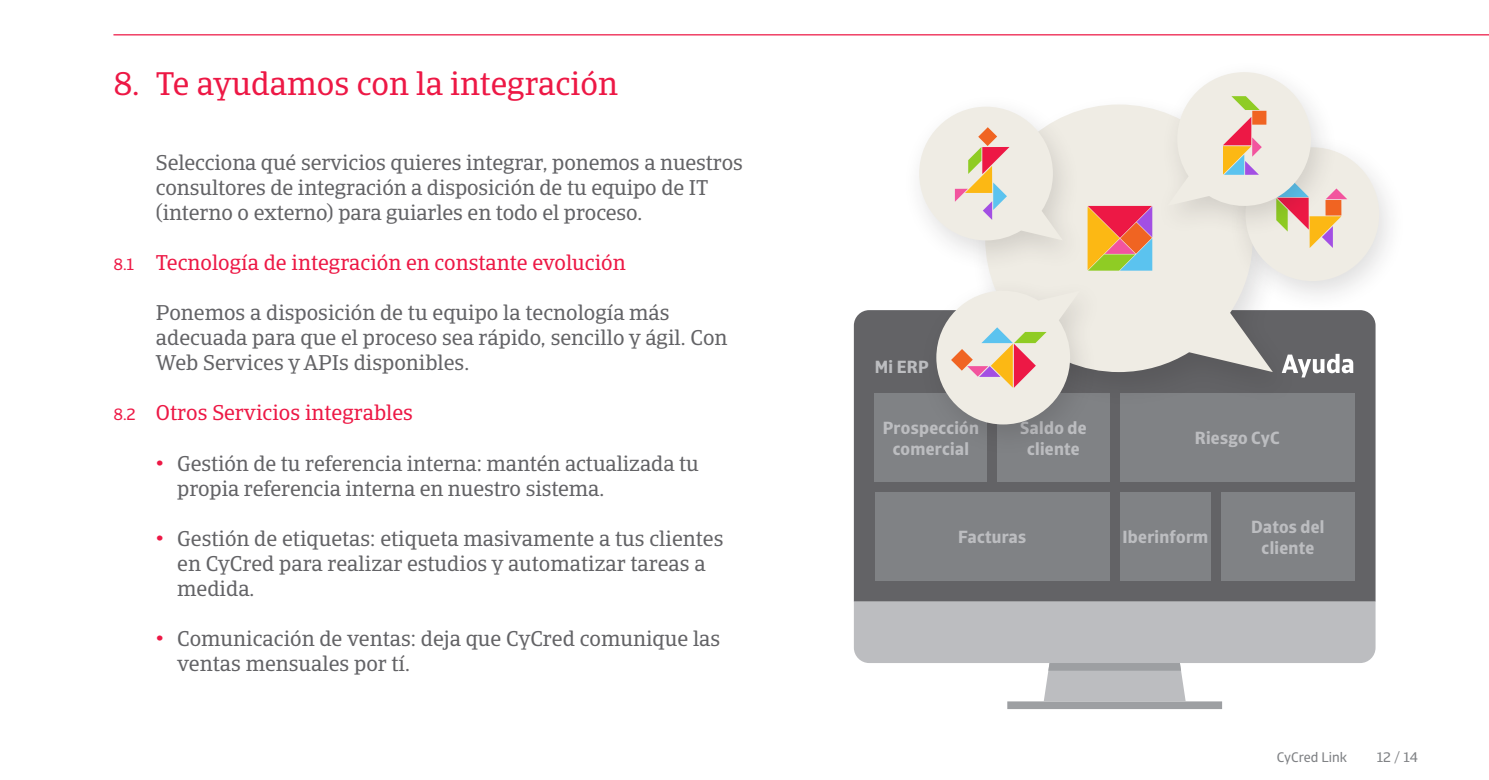
<style>
.page{position:relative;width:1489px;height:780px;background:#fff}
.page>*{position:absolute;margin:0;border:0;box-sizing:border-box;transform-origin:0 0}
.t1{font:32.5px "Catalana";color:#ed1845}
.t2{font:21.25px/25px "Catalana";color:#636366}
.t3{font:21.25px "Catalana";color:#ed1845}
.t4{font:700 17.5px "Catalana Sans";letter-spacing:.02em;color:#bcbdc0}
.t5{font:13.75px "Catalana Sans";color:#808285}
.s1{font-family:"Catalana Sans";font-size:16.25px}
.s2{font-weight:700;color:#ed1845}
</style>
<div class="page">
<hr style="left:113px;top:34px;width:1375px;height:1px;background:#ed1845">
<div style="left:853px;top:310px;width:522px;height:291px;background:#636366"></div>
<svg style="left:853px;top:601px;width:522px;height:108px"></svg>
<div style="left:1221px;top:492px;width:133px;height:88px;background:#808285"></div>
<div style="left:1119px;top:492px;width:91px;height:88px;background:#808285"></div>
<div style="left:997px;top:393px;width:112px;height:89px;background:#808285"></div>
<div style="left:874px;top:393px;width:112px;height:89px;background:#808285"></div>
<div style="left:874px;top:492px;width:235px;height:88px;background:#808285"></div>
<div style="left:1119px;top:393px;width:235px;height:89px;background:#808285"></div>
<svg style="left:1299px;top:354px;width:54px;height:23px"></svg>
<div style="left:969px;top:94px;width:330px;height:314px;background:#231f20;opacity:.15"></div>
<svg style="left:985px;top:104px;width:287px;height:268px;background:#dedbd5"></svg>
<div style="left:901px;top:93px;width:186px;height:180px;background:#231f20;opacity:.15"></div>
<div style="left:918px;top:277px;width:186px;height:180px;background:#231f20;opacity:.15"></div>
<svg style="left:1087px;top:206px;width:65px;height:64px;background:#d08159"></svg>
<svg style="left:936px;top:291px;width:144px;height:133px;background:#d8cec5"></svg>
<div style="left:1227px;top:126px;width:180px;height:187px;background:#231f20;opacity:.15"></div>
<div style="left:1152px;top:58px;width:187px;height:180px;background:#231f20;opacity:.15"></div>
<svg style="left:1167px;top:72px;width:211px;height:209px"></svg>
<svg style="left:919px;top:107px;width:143px;height:133px;background:#ece4da"></svg>
<p class="t1" style="left:113px;top:65px;width:506px">8. Te ayudamos con la integración</p>
<p class="t2" style="left:156px;top:151px;width:588px">Selecciona qué servicios quieres integrar, ponemos a nuestros consultores de integración a disposición de tu equipo de IT (interno o externo) para guiarles en todo el proceso.</p>
<p class="t3" style="left:113px;top:250px;width:514px"><span class="s1">8.1</span> Tecnología de integración en constante evolución</p>
<p class="t2" style="left:156px;top:301px;width:573px">Ponemos a disposición de tu equipo la tecnología más adecuada para que el proceso sea rápido, sencillo y ágil. Con<br>Web Services y APIs disponibles.</p>
<p class="t3" style="left:113px;top:400px;width:301px"><span class="s1">8.2</span> Otros Servicios integrables</p>
<p class="t2" style="left:177px;top:451px;width:523px;text-indent:-21px"><span class="s2">•</span> Gestión de tu referencia interna: mantén actualizada tu propia referencia interna en nuestro sistema.</p>
<p class="t2" style="left:177px;top:526px;width:547px;text-indent:-21px"><span class="s2">•</span> Gestión de etiquetas: etiqueta masivamente a tus clientes en CyCred para realizar estudios y automatizar tareas a medida.</p>
<p class="t2" style="left:177px;top:626px;width:544px;text-indent:-21px"><span class="s2">•</span> Comunicación de ventas: deja que CyCred comunique las ventas mensuales por tí.</p>
<p class="t4" style="left:874px;top:356px;width:56px">Mi ERP</p>
<p class="t4" style="left:882px;top:416px;width:98px">Prospección</p>
<p class="t4" style="left:892px;top:437px;width:78px">comercial</p>
<p class="t4" style="left:1020px;top:416px;width:68px">Saldo de</p>
<p class="t4" style="left:1027px;top:437px;width:54px">cliente</p>
<p class="t4" style="left:1194px;top:427px;width:87px">Riesgo CyC</p>
<p class="t4" style="left:958px;top:526px;width:70px">Facturas</p>
<p class="t4" style="left:1122px;top:526px;width:87px">Iberinform</p>
<p class="t4" style="left:1251px;top:515px;width:75px">Datos del</p>
<p class="t4" style="left:1261px;top:536px;width:54px">cliente</p>
<p class="t5" style="left:1276px;top:748px;width:72px">CyCred Link</p>
<p class="t5" style="left:1376px;top:748px;width:43px">12 / 14</p>
</div>
